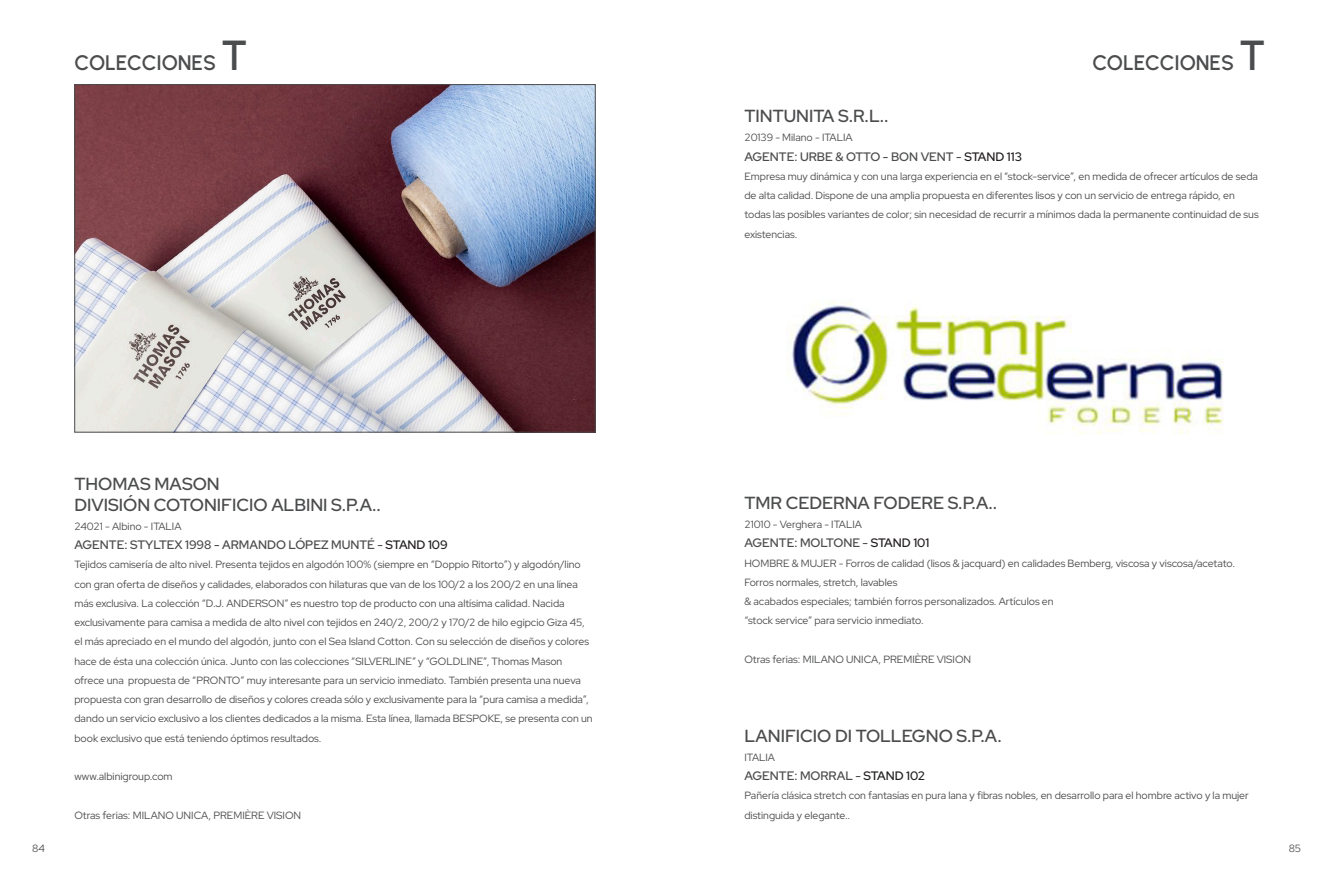
<style>
.page{position:relative;width:1340px;height:893px;background:#fff}
.page>*{position:absolute;margin:0;border:0;box-sizing:border-box;transform-origin:0 0}
.intro_carta{font:600 21px "Urbanist";letter-spacing:-.005em;color:#4b4c4d}
.intro_carta-2{font:600 17.5px "Red Hat Display";color:#4b4c4d}
.intro_carta-3{font:600 12.25px "Red Hat Display";color:#4b4c4d}
.intro_carta-4{font:10.5px/19.2px "Red Hat Display";color:#4b4c4d}
.FOLIO{font:10.5px "Red Hat Display";color:#4b4c4d}
.s1{font-size:42px}
.s2{color:#231f20}
</style>
<div class="page">
<img style="left:76px;top:86px;width:517px;height:344px">
<img style="left:790px;top:301px;width:434px;height:133px">
<p class="intro_carta" style="left:74px;top:49px;width:175px">COLECCIONES <span class="s1">T</span></p>
<p class="intro_carta" style="left:1092px;top:49px;width:175px">COLECCIONES <span class="s1">T</span></p>
<p class="intro_carta-2" style="left:744px;top:104px;width:146px">TINTUNITA S.R.L..</p>
<p class="intro_carta-4" style="left:744px;top:128px;width:110px">20139 - Milano - ITALIA</p>
<p class="intro_carta-3" style="left:744px;top:148px;width:279px">AGENTE: URBE &amp; OTTO - BON VENT - <span class="s2">STAND 113</span></p>
<p class="intro_carta-4" style="left:744px;top:166px;width:516px">Empresa muy dinámica y con una larga experiencia en el “stock-service”, en medida de ofrecer artículos de seda de alta calidad. Dispone de una amplia propuesta en diferentes lisos y con un servicio de entrega rápido, en todas las posibles variantes de color; sin necesidad de recurrir a mínimos dada la permanente continuidad de sus existencias.</p>
<p class="FOLIO" style="left:32px;top:841px;width:14px">84</p>
<p class="intro_carta-2" style="left:74px;top:472px;width:147px">THOMAS MASON</p>
<p class="intro_carta-2" style="left:74px;top:493px;width:308px">DIVISIÓN COTONIFICIO ALBINI S.P.A..</p>
<p class="intro_carta-4" style="left:74px;top:516px;width:109px">24021 - Albino - ITALIA</p>
<p class="intro_carta-3" style="left:74px;top:537px;width:375px">AGENTE: STYLTEX 1998 - ARMANDO LÓPEZ MUNTÉ - <span class="s2">STAND 109</span></p>
<p class="intro_carta-4" style="left:74px;top:555px;width:519px">Tejidos camisería de alto nivel. Presenta tejidos en algodón 100% (siempre en “Doppio Ritorto”) y algodón/lino con gran oferta de diseños y calidades, elaborados con hilaturas que van de los 100/2 a los 200/2 en una línea más exclusiva. La colección “D.J. ANDERSON” es nuestro top de producto con una altísima calidad. Nacida exclusivamente para camisa a medida de alto nivel con tejidos en 240/2, 200/2 y 170/2 de hilo egipcio Giza 45, el más apreciado en el mundo del algodón, junto con el Sea Island Cotton. Con su selección de diseños y colores hace de ésta una colección única. Junto con las colecciones “SILVERLINE” y “GOLDLINE”, Thomas Mason ofrece una propuesta de “PRONTO” muy interesante para un servicio inmediato. También presenta una nueva propuesta con gran desarrollo de diseños y colores creada sólo y exclusivamente para la “pura camisa a medida”, dando un servicio exclusivo a los clientes dedicados a la misma. Esta línea, llamada BESPOKE, se presenta con un book exclusivo que está teniendo óptimos resultados.</p>
<p class="intro_carta-4" style="left:74px;top:766px;width:100px">www.albinigroup.com</p>
<p class="intro_carta-4" style="left:74px;top:805px;width:228px">Otras ferias: MILANO UNICA, PREMIÈRE VISION</p>
<p class="intro_carta-2" style="left:744px;top:491px;width:254px">TMR CEDERNA FODERE S.P.A..</p>
<p class="intro_carta-4" style="left:744px;top:514px;width:119px">21010 - Verghera - ITALIA</p>
<p class="intro_carta-3" style="left:744px;top:535px;width:186px">AGENTE: MOLTONE - <span class="s2">STAND 101</span></p>
<p class="intro_carta-4" style="left:744px;top:553px;width:492px">HOMBRE &amp; MUJER - Forros de calidad (lisos &amp; jacquard) en calidades Bemberg, viscosa y viscosa/acetato.<br>Forros normales, stretch, lavables<br>&amp; acabados especiales; también forros personalizados. Artículos en<br>“stock service” para servicio inmediato.</p>
<p class="intro_carta-4" style="left:744px;top:649px;width:228px">Otras ferias: MILANO UNICA, PREMIÈRE VISION</p>
<p class="intro_carta-2" style="left:744px;top:724px;width:259px">LANIFICIO DI TOLLEGNO S.P.A.</p>
<p class="intro_carta-4" style="left:744px;top:747px;width:32px">ITALIA</p>
<p class="intro_carta-3" style="left:744px;top:768px;width:182px">AGENTE: MORRAL - <span class="s2">STAND 102</span></p>
<p class="intro_carta-4" style="left:744px;top:786px;width:506px">Pañería clásica stretch con fantasías en pura lana y fibras nobles, en desarrollo para el hombre activo y la mujer distinguida y elegante..</p>
<p class="FOLIO" style="left:1288px;top:841px;width:14px">85</p>
</div>
